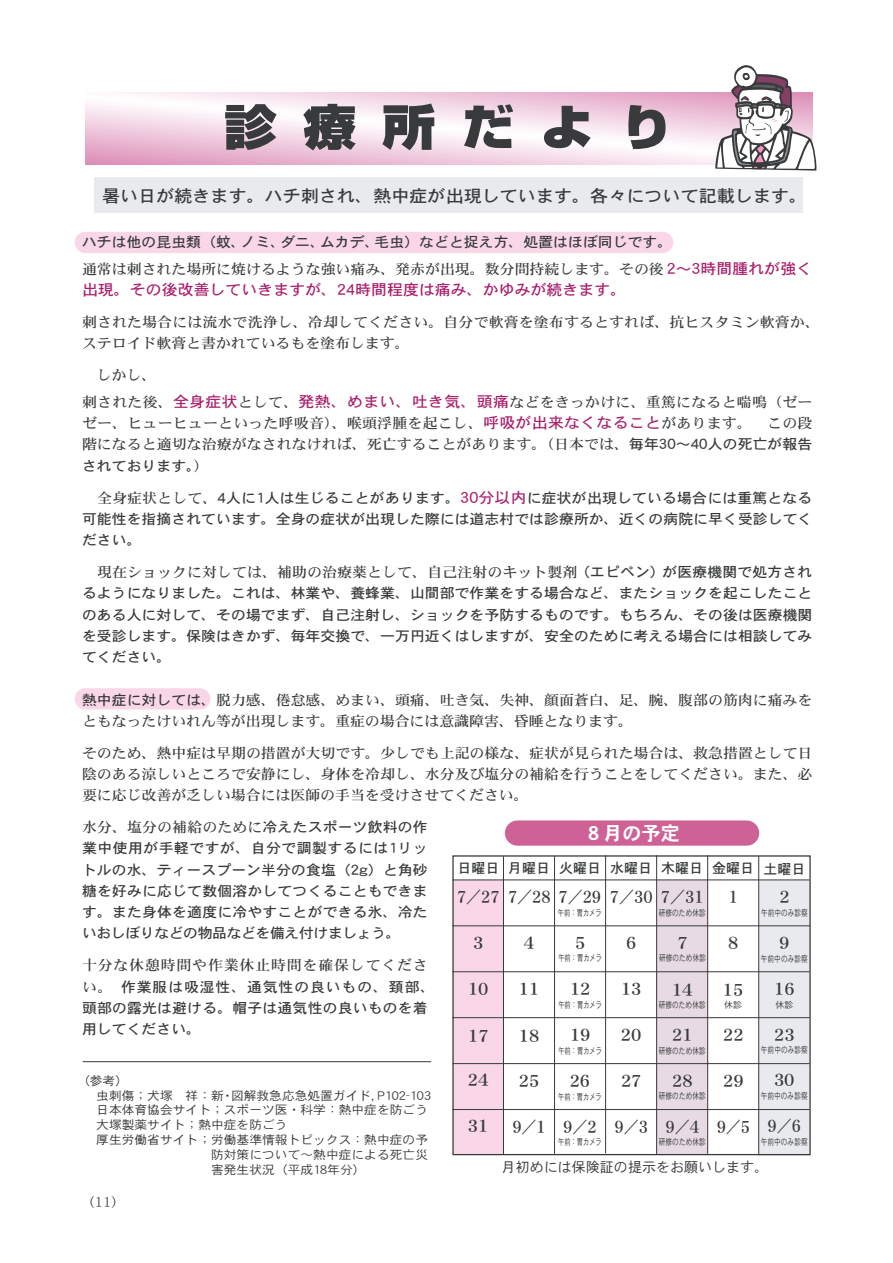
<style>
.page{position:relative;width:893px;height:1263px;background:#fff}
.page>*{position:absolute;margin:0;border:0;box-sizing:border-box;transform-origin:0 0}
.t1{font:900 47.85px "Shin Go";letter-spacing:.49em;color:#383a3b;scale:1.11 1}
.t2{font:19.2px "DFPHS Gothic CID W7";color:#fff}
.t3{font:17.1px "DFPHS Gothic CID W5";color:#383a3b;scale:1.05 1}
.t4{font:16.65px "DFPHS Mincho CID W7";color:#383a3b}
.t5{font:16.65px "DFPHS Mincho CID W7";color:#383a3b;scale:.9 1}
.t6{font:15.15px "DFPHS Gothic CID W5";color:#a9216c;scale:1.05 1}
.t7{font:14.1px/21.3px "DFPHS Mincho CID W5";letter-spacing:.005em;color:#383a3b;scale:1.05 1}
.t8{font:14.1px/21.3px "DFPHS Gothic CID W5";color:#383a3b;text-align:justify;scale:1.05 1}
.t9{font:14.1px "DFPHS Mincho CID W5";letter-spacing:.06em;color:#383a3b;scale:1.05 1}
.t10{font:14.1px "DFPHS Gothic CID W5";color:#383a3b}
.t11{font:14.1px "DFPHS Gothic CID W3";color:#383a3b}
.t12{font:13.8px "DFPHS Mincho CID W3";color:#383a3b}
.t13{font:12.15px "DFPHS Gothic CID W3";color:#383a3b;scale:1.05 1}
.t14{font:9px "DFPHS Gothic CID W3";color:#383a3b;scale:.75 1}
.t15{font:9px "DFPHS Gothic CID W3";color:#383a3b;scale:.7 1}
.t16{font:9px "DFPHS Gothic CID W3";color:#383a3b}
.s1{font-family:"DFPHS Gothic CID W5";font-size:15.15px;color:#a9216c}
.s2{font-family:"DFPHS Gothic CID W5"}
.s3{font-family:"DFPHS Mincho CID W5"}
.s4{font-size:15.15px;color:#a9216c}
</style>
<div class="page">
<div style="left:75px;top:232px;width:598px;height:21px;background:#f9d7e9;border-radius:11px"></div>
<div style="left:75px;top:688px;width:135px;height:21px;background:#f9d7e9;border-radius:11px"></div>
<div style="left:94px;top:177px;width:708px;height:36px;background:#e9eaed"></div>
<svg style="left:85px;top:96px;width:630px;height:65px"></svg>
<svg style="left:715px;top:65px;width:102px;height:106px"></svg>
<hr style="left:83px;top:1061px;width:348px;height:1px;background:#383a3b">
<div style="left:453px;top:880px;width:50px;height:274px;background:#f9d7e9"></div>
<div style="left:759px;top:880px;width:50px;height:46px;background:#e9eaed"></div>
<div style="left:657px;top:926px;width:50px;height:46px;background:#e7dae4"></div>
<div style="left:657px;top:880px;width:50px;height:46px;background:#e7dae4"></div>
<div style="left:759px;top:926px;width:50px;height:46px;background:#e9eaed"></div>
<div style="left:656px;top:972px;width:51px;height:47px;background:#e7dae4"></div>
<div style="left:656px;top:1018px;width:51px;height:46px;background:#e7dae4"></div>
<div style="left:656px;top:1064px;width:51px;height:45px;background:#e7dae4"></div>
<div style="left:758px;top:1063px;width:51px;height:46px;background:#e9eaed"></div>
<div style="left:656px;top:1110px;width:51px;height:45px;background:#e7dae4"></div>
<div style="left:758px;top:1109px;width:51px;height:46px;background:#e9eaed"></div>
<div style="left:505px;top:820px;width:254px;height:26px;background:#ce6297;border-radius:13px"></div>
<div style="left:759px;top:972px;width:50px;height:46px;background:#e9eaed"></div>
<div style="left:759px;top:1018px;width:50px;height:45px;background:#e9eaed"></div>
<hr style="left:452px;top:880px;width:357px;height:1px;background:#383a3b">
<hr style="left:452px;top:926px;width:358px;height:1px;background:#383a3b">
<hr style="left:452px;top:971px;width:357px;height:1px;background:#383a3b">
<hr style="left:605px;top:855px;width:1px;height:298px;background:#383a3b">
<hr style="left:656px;top:855px;width:1px;height:299px;background:#383a3b">
<hr style="left:707px;top:855px;width:1px;height:299px;background:#383a3b">
<hr style="left:452px;top:1017px;width:357px;height:1px;background:#383a3b">
<hr style="left:452px;top:1063px;width:357px;height:1px;background:#383a3b">
<hr style="left:452px;top:1109px;width:357px;height:1px;background:#383a3b">
<hr style="left:758px;top:856px;width:1px;height:298px;background:#383a3b">
<hr style="left:554px;top:856px;width:1px;height:298px;background:#383a3b">
<hr style="left:503px;top:856px;width:1px;height:298px;background:#383a3b">
<div style="left:452px;top:855px;width:358px;height:300px;border:1px solid #383a3b"></div>
<h1 class="t1" style="left:224px;top:109px;width:406px">診療所だより</h1>
<p class="t3" style="left:102px;top:189px;width:673px">暑い日が続きます。ハチ刺され、熱中症が出現しています。各々について記載します。</p>
<p class="t8" style="left:82px;top:233px;width:563px">ハチは他の昆虫類（蚊、ノミ、ダニ、ムカデ、毛虫）などと捉え方、処置はほぼ同じです。</p>
<p class="t7" style="left:82px;top:260px;width:697px">通常は刺された場所に焼けるような強い痛み、発赤が出現。数分間持続します。その後 <span class="s1">2～3時間腫れが強く</span></p>
<p class="t6" style="left:82px;top:284px;width:520px">出現。その後改善していきますが、24時間程度は痛み、かゆみが続きます。</p>
<p class="t7" style="left:82px;top:313px;width:704px">刺された場合には流水で洗浄し、冷却してください。自分で軟膏を塗布するとすれば、抗ヒスタミン軟膏か、ステロイド軟膏と書かれているもを塗布します。</p>
<p class="t7" style="left:82px;top:364px;width:697px;line-height:26.5px;text-indent:15px">しかし、<br>刺された後、<span class="s1">全身症状</span>として、<span class="s1">発熱、めまい、吐き気、頭痛</span>などをきっかけに、重篤になると喘鳴（ゼー</p>
<p class="t7" style="left:82px;top:414px;width:697px">ゼー、ヒューヒューといった呼吸音）、喉頭浮腫を起こし、<span class="s1">呼吸が出来なくなること</span>があります。 この段階になると適切な治療がなされなければ、死亡することがあります。（日本では、<span class="s2">毎年30～40人の死亡が報告</span></p>
<p class="t8" style="left:82px;top:457px;width:122px">されております。<span class="s3">）</span></p>
<p class="t8" style="left:82px;top:489px;width:697px;text-indent:15px"><span class="s3">全身症状として、</span>4人に1人は生じることがあります。<span class="s4">30分以内</span>に症状が出現している場合には重篤となる可能性を指摘されています。全身の症状が出現した際には道志村では診療所か、近くの病院に早く受診してください。</p>
<p class="t7" style="left:97px;top:563px;width:683px">現在ショックに対しては、補助の治療薬として、自己注射のキット製剤 <span class="s2">(エピペン) が医療機関で処方され</span></p>
<p class="t8" style="left:82px;top:584px;width:697px">るようになりました。これは、林業や、養蜂業、山間部で作業をする場合など、またショックを起こしたことのある人に対して、その場でまず、自己注射し、ショックを予防するものです。もちろん、その後は医療機関を受診します。保険はきかず、毎年交換で、一万円近くはしますが、安全のために考える場合には相談してみてください。</p>
<p class="t7" style="left:82px;top:691px;width:697px"><span class="s2">熱中症に対しては、</span>脱力感、倦怠感、めまい、頭痛、吐き気、失神、顔面蒼白、足、腕、腹部の筋肉に痛みをともなったけいれん等が出現します。重症の場合には意識障害、昏睡となります。</p>
<p class="t7" style="left:82px;top:744px;width:697px;text-align:justify">そのため、熱中症は早期の措置が大切です。少しでも上記の様な、症状が見られた場合は、救急措置として日陰のある涼しいところで安静にし、身体を冷却し、水分及び塩分の補給を行うことをしてください。また、必要に応じ改善が乏しい場合には医師の手当を受けさせてください。</p>
<p class="t7" style="left:82px;top:818px;width:331px">水分、塩分の補給のために<span class="s2">冷えたスポーツ飲料の作</span></p>
<p class="t8" style="left:82px;top:839px;width:331px">業中使用が手軽ですが、自分で調製するには1リットルの水、ティースプーン半分の食塩（2g）と角砂糖を好みに応じて数個溶かしてつくることもできます。また身体を適度に冷やすことができる氷、冷たいおしぼりなどの物品などを備え付けましょう。</p>
<p class="t9" style="left:82px;top:960px;width:331px">十分な休憩時間や作業休止時間を確保してくださ</p>
<p class="t8" style="left:82px;top:978px;width:338px;text-align:left"><span class="s3">い。</span>作業服は吸湿性、通気性の良いもの、頚部、頭部の露光は避ける。帽子は通気性の良いものを着用してください。</p>
<h2 class="t2" style="left:584px;top:826px;width:97px">８月の予定</h2>
<p class="t10" style="left:457px;top:862px;width:349px">日曜日 月曜日 火曜日 水曜日 木曜日 金曜日 土曜日</p>
<p class="t5" style="left:508px;top:890px;width:49px">7／28</p>
<p class="t5" style="left:457px;top:890px;width:49px">7／27</p>
<p class="t5" style="left:661px;top:891px;width:49px">7／31</p>
<p class="t14" style="left:658px;top:909px;width:64px">研修のため休診</p>
<p class="t5" style="left:610px;top:891px;width:49px">7／30</p>
<p class="t4" style="left:626px;top:936px;width:12px">6</p>
<p class="t5" style="left:558px;top:891px;width:49px">7／29</p>
<p class="t15" style="left:558px;top:909px;width:64px">午前：胃カメラ</p>
<p class="t5" style="left:728px;top:890px;width:12px">1</p>
<p class="t4" style="left:779px;top:891px;width:12px">2</p>
<p class="t14" style="left:761px;top:909px;width:64px">午前中のみ診察</p>
<p class="t4" style="left:524px;top:936px;width:12px">4</p>
<p class="t4" style="left:575px;top:936px;width:12px">5</p>
<p class="t15" style="left:558px;top:955px;width:64px">午前：胃カメラ</p>
<p class="t4" style="left:473px;top:937px;width:12px">3</p>
<p class="t4" style="left:728px;top:937px;width:12px">8</p>
<p class="t4" style="left:779px;top:937px;width:12px">9</p>
<p class="t14" style="left:761px;top:955px;width:64px">午前中のみ診察</p>
<p class="t4" style="left:677px;top:936px;width:12px">7</p>
<p class="t14" style="left:659px;top:955px;width:64px">研修のため休診</p>
<p class="t4" style="left:468px;top:982px;width:22px">10</p>
<p class="t4" style="left:570px;top:983px;width:22px">12</p>
<p class="t15" style="left:558px;top:1001px;width:64px">午前：胃カメラ</p>
<p class="t4" style="left:519px;top:983px;width:22px">11</p>
<p class="t4" style="left:621px;top:983px;width:22px">13</p>
<p class="t4" style="left:774px;top:983px;width:22px">16</p>
<p class="t16" style="left:775px;top:1001px;width:19px">休診</p>
<p class="t4" style="left:774px;top:1028px;width:22px">23</p>
<p class="t14" style="left:761px;top:1047px;width:64px">午前中のみ診察</p>
<p class="t4" style="left:672px;top:983px;width:22px">14</p>
<p class="t14" style="left:658px;top:1002px;width:64px">研修のため休診</p>
<p class="t4" style="left:723px;top:984px;width:22px">15</p>
<p class="t16" style="left:724px;top:1001px;width:19px">休診</p>
<p class="t4" style="left:621px;top:1028px;width:22px">20</p>
<p class="t4" style="left:621px;top:1074px;width:22px">27</p>
<p class="t4" style="left:672px;top:1028px;width:22px">21</p>
<p class="t14" style="left:659px;top:1047px;width:64px">研修のため休診</p>
<p class="t4" style="left:723px;top:1029px;width:22px">22</p>
<p class="t4" style="left:468px;top:1029px;width:22px">17</p>
<p class="t4" style="left:570px;top:1029px;width:22px">19</p>
<p class="t15" style="left:558px;top:1047px;width:64px">午前：胃カメラ</p>
<p class="t4" style="left:519px;top:1029px;width:22px">18</p>
<p class="t4" style="left:468px;top:1074px;width:22px">24</p>
<p class="t4" style="left:672px;top:1074px;width:22px">28</p>
<p class="t14" style="left:659px;top:1093px;width:64px">研修のため休診</p>
<p class="t4" style="left:723px;top:1074px;width:22px">29</p>
<p class="t4" style="left:774px;top:1074px;width:22px">30</p>
<p class="t14" style="left:760px;top:1092px;width:73px">午前中のみ診察　</p>
<p class="t13" style="left:77px;top:1075px;width:50px">（参考）</p>
<p class="t13" style="left:96px;top:1090px;width:320px">虫刺傷；犬塚　祥：新・図解救急応急処置ガイド, P102-103</p>
<p class="t13" style="left:96px;top:1105px;width:317px">日本体育協会サイト；スポーツ医・科学：熱中症を防ごう</p>
<p class="t13" style="left:96px;top:1120px;width:184px">大塚製薬サイト；熱中症を防ごう</p>
<p class="t13" style="left:96px;top:1135px;width:317px">厚生労働省サイト；労働基準情報トピックス：熱中症の予</p>
<p class="t13" style="left:211px;top:1150px;width:208px">防対策について～熱中症による死亡災</p>
<p class="t13" style="left:211px;top:1165px;width:149px">害発生状況（平成18年分）</p>
<p class="t4" style="left:569px;top:1074px;width:22px">26</p>
<p class="t15" style="left:558px;top:1093px;width:64px">午前：胃カメラ</p>
<p class="t4" style="left:518px;top:1075px;width:22px">25</p>
<p class="t5" style="left:716px;top:1120px;width:95px">9／5 9／6</p>
<p class="t14" style="left:760px;top:1138px;width:73px">午前中のみ診察　</p>
<p class="t4" style="left:468px;top:1120px;width:22px">31</p>
<p class="t5" style="left:512px;top:1121px;width:39px">9／1</p>
<p class="t5" style="left:614px;top:1120px;width:95px">9／3 9／4</p>
<p class="t14" style="left:659px;top:1138px;width:64px">研修のため休診</p>
<p class="t5" style="left:563px;top:1120px;width:39px">9／2</p>
<p class="t15" style="left:558px;top:1139px;width:64px">午前：胃カメラ</p>
<p class="t11" style="left:501px;top:1162px;width:268px">月初めには保険証の提示をお願いします。</p>
<p class="t12" style="left:81px;top:1197px;width:46px">（11）</p>
</div>
